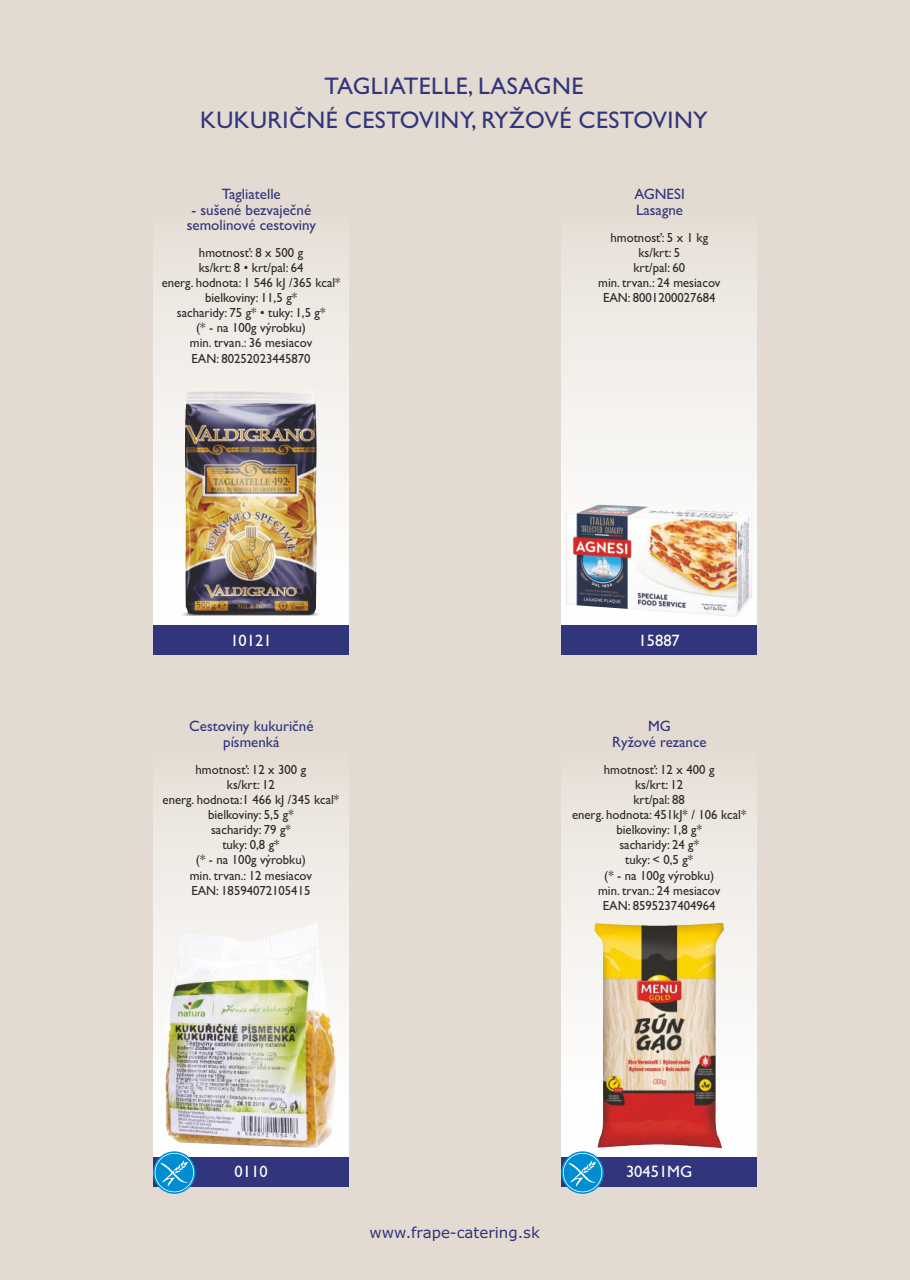
<style>
.page{position:relative;width:910px;height:1280px;background:#e3dbd1}
.page>*{position:absolute;margin:0;border:0;box-sizing:border-box;transform-origin:0 0}
.t1{font:24px/33.5px "Gill Sans";letter-spacing:.02em;color:#31357b;text-align:center}
.t2{font:16.5px "Gill Sans";color:#fefefe}
.t3{font:15px/15.6px "Gill Sans";color:#31357b;text-align:center}
.t4{font:15px "Verdana";color:#31357b}
.t5{font:13.2px/15.1px "Gill Sans";color:#2b2a29;text-align:center;scale:.96 1}
.s1{font-family:"Arial"}
</style>
<div class="page">
<div style="left:561px;top:719px;width:196px;height:438px;background:linear-gradient(to bottom,#e4ddd4,#fff)"></div>
<div style="left:561px;top:1157px;width:196px;height:29px;background:#31357b"></div>
<img style="left:597px;top:923px;width:127px;height:225px">
<svg style="left:561px;top:1151px;width:43px;height:43px"></svg>
<svg style="left:563px;top:1153px;width:39px;height:39px;background:#3ca3d7"></svg>
<div style="left:153px;top:187px;width:196px;height:438px;background:linear-gradient(to bottom,#e5ded5,#fff)"></div>
<div style="left:153px;top:625px;width:196px;height:30px;background:#31357b"></div>
<img style="left:179px;top:391px;width:143px;height:225px">
<svg style="left:561px;top:255px;width:196px;height:370px;background:#e8e1db"></svg>
<div style="left:561px;top:625px;width:196px;height:30px;background:#31357b"></div>
<img style="left:729px;top:511px;width:24px;height:106px">
<img style="left:153px;top:794px;width:196px;height:363px">
<div style="left:153px;top:1157px;width:196px;height:29px;background:#31357b"></div>
<svg style="left:153px;top:1151px;width:43px;height:43px"></svg>
<svg style="left:155px;top:1153px;width:39px;height:39px;background:#3ca3d7"></svg>
<img style="left:182px;top:934px;width:74px;height:8px">
<p class="t1" style="left:200px;top:72px;width:509px">TAGLIATELLE, LASAGNE<br>KUKURIČNÉ CESTOVINY, RYŽOVÉ CESTOVINY</p>
<p class="t3" style="left:222px;top:188px;width:60px">Tagliatelle</p>
<p class="t3" style="left:187px;top:204px;width:131px">- sušené bezvaječné semolinové cestoviny</p>
<p class="t5" style="left:162px;top:246px;width:188px">hmotnosť: 8 x 500 g<br>ks/krt: 8 • krt/pal: 64<br>energ. hodnota: 1 546 kJ /365 kcal* bielkoviny: 11,5 g*<br>sacharidy: 75 g* • tuky: 1,5 g*<br>(* - na 100g výrobku)<br>min. trvan.: 36 mesiacov<br>EAN: 80252023445870</p>
<p class="t3" style="left:634px;top:188px;width:52px;text-align:left">AGNESI<br>Lasagne</p>
<p class="t5" style="left:598px;top:231px;width:129px">hmotnosť: 5 x 1 kg ks/krt: 5<br>krt/pal: 60<br>min. trvan.: 24 mesiacov<br>EAN: 8001200027684</p>
<p class="t2" style="left:230px;top:634px;width:43px">10121</p>
<p class="t2" style="left:639px;top:634px;width:43px">15887</p>
<p class="t3" style="left:189px;top:720px;width:126px">Cestoviny kukuričné písmenká</p>
<p class="t3" style="left:612px;top:720px;width:96px">MG<br>Ryžové rezance</p>
<p class="t5" style="left:163px;top:763px;width:185px">hmotnosť: 12 x 300 g<br>ks/krt: 12<br>energ. hodnota:1 466 kJ /345 kcal* bielkoviny: 5,5 g*<br>sacharidy: 79 g*<br>tuky: 0,8 g*<br>(* - na 100g výrobku)<br>min. trvan.: 12 mesiacov<br>EAN: 18594072105415</p>
<p class="t5" style="left:572px;top:763px;width:183px">hmotnosť: 12 x 400 g<br>ks/krt: 12<br>krt/pal: 88<br>energ. hodnota: 451kJ* / 106 kcal* bielkoviny: 1,8 g*<br>sacharidy: 24 g*<br>tuky: <span class="s1">&lt;</span> 0,5 g*<br>(* - na 100g výrobku)<br>min. trvan.: 24 mesiacov<br>EAN: 8595237404964</p>
<p class="t2" style="left:235px;top:1166px;width:34px">0110</p>
<p class="t4" style="left:369px;top:1226px;width:172px">www.frape-catering.sk</p>
<p class="t2" style="left:626px;top:1166px;width:68px">30451MG</p>
</div>
